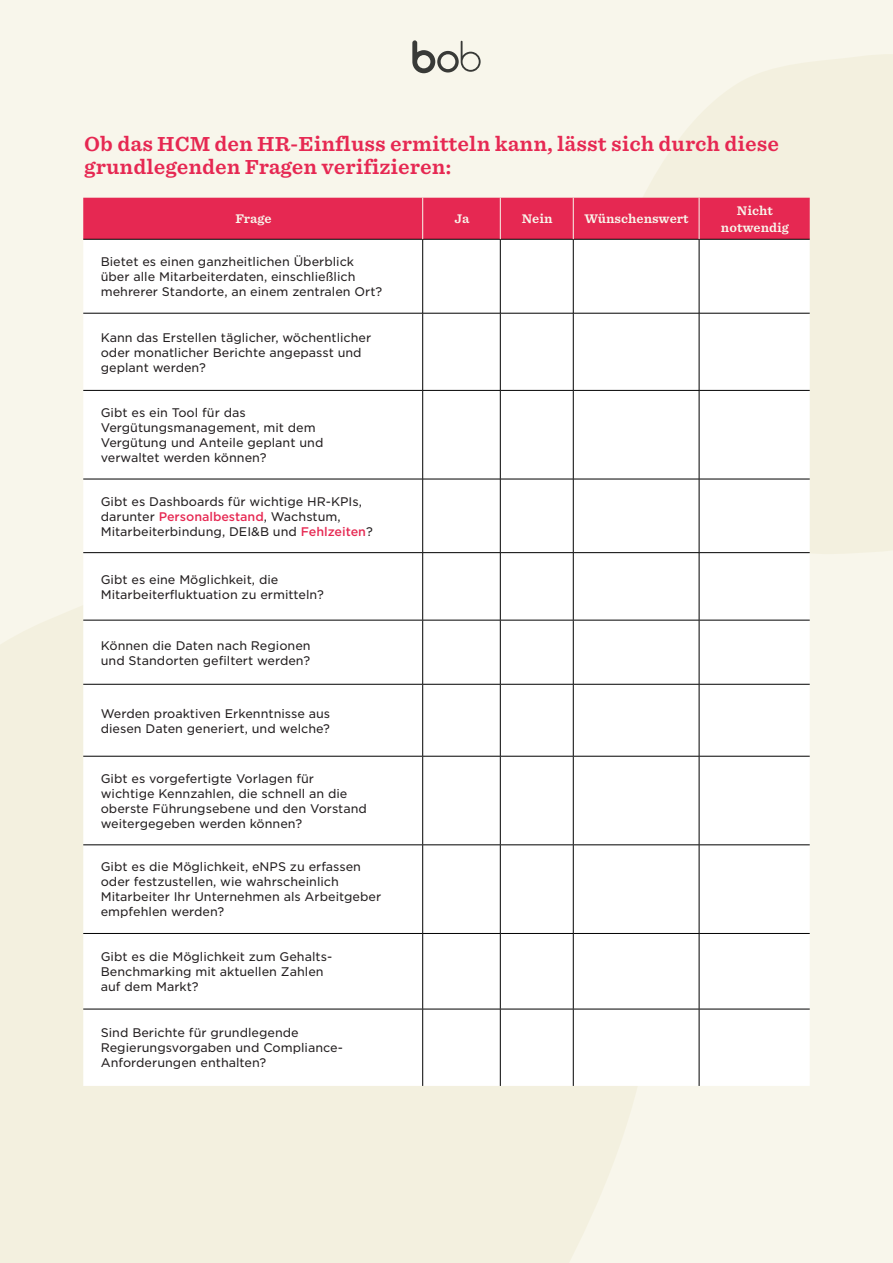
<style>
.page{position:relative;width:893px;height:1263px;background:#f8f6eb}
.page>*{position:absolute;margin:0;border:0;box-sizing:border-box;transform-origin:0 0}
.running{font:700 19.5px/23.4px "Sentinel S Sm";color:#e62852}
.t1{font:12px/15px "Gotham S Sm";color:#231f20}
.running-2{font:700 12px "Sentinel S Sm";color:#f8f6eb}
.s1{font-weight:500;color:#e62852}
</style>
<div class="page">
<svg style="left:606px;top:54px;width:287px;height:500px;fill:#f3f0df"></svg>
<div style="left:0;top:606px;width:637px;height:657px;background:#f3f0df"></div>
<svg style="left:412px;top:40px;width:69px;height:33px"></svg>
<div style="left:83px;top:198px;width:727px;height:41px;background:#e62852"></div>
<div style="left:83px;top:240px;width:727px;height:846px;background:#fff"></div>
<hr style="left:83px;top:239px;width:340px;height:1px;background:#000">
<hr style="left:423px;top:239px;width:77px;height:1px;background:#000">
<hr style="left:500px;top:239px;width:73px;height:1px;background:#000">
<hr style="left:573px;top:239px;width:126px;height:1px;background:#000">
<hr style="left:699px;top:239px;width:111px;height:1px;background:#000">
<hr style="left:422px;top:198px;width:1px;height:41px;background:#f8f6eb">
<hr style="left:500px;top:198px;width:1px;height:41px;background:#f8f6eb">
<hr style="left:573px;top:198px;width:1px;height:41px;background:#f8f6eb">
<hr style="left:699px;top:198px;width:1px;height:41px;background:#f8f6eb">
<hr style="left:422px;top:240px;width:1px;height:73px;background:#000">
<hr style="left:500px;top:240px;width:1px;height:73px;background:#000">
<hr style="left:573px;top:240px;width:1px;height:73px;background:#000">
<hr style="left:699px;top:240px;width:1px;height:73px;background:#000">
<hr style="left:83px;top:313px;width:340px;height:1px;background:#000">
<hr style="left:423px;top:313px;width:77px;height:1px;background:#000">
<hr style="left:422px;top:313px;width:1px;height:77px;background:#000">
<hr style="left:500px;top:313px;width:73px;height:1px;background:#000">
<hr style="left:500px;top:313px;width:1px;height:77px;background:#000">
<hr style="left:573px;top:313px;width:126px;height:1px;background:#000">
<hr style="left:573px;top:313px;width:1px;height:77px;background:#000">
<hr style="left:699px;top:313px;width:111px;height:1px;background:#000">
<hr style="left:699px;top:313px;width:1px;height:77px;background:#000">
<hr style="left:83px;top:390px;width:340px;height:1px;background:#000">
<hr style="left:423px;top:390px;width:77px;height:1px;background:#000">
<hr style="left:422px;top:391px;width:1px;height:88px;background:#000">
<hr style="left:500px;top:390px;width:73px;height:1px;background:#000">
<hr style="left:500px;top:391px;width:1px;height:88px;background:#000">
<hr style="left:573px;top:390px;width:126px;height:1px;background:#000">
<hr style="left:573px;top:391px;width:1px;height:88px;background:#000">
<hr style="left:699px;top:390px;width:111px;height:1px;background:#000">
<hr style="left:699px;top:391px;width:1px;height:88px;background:#000">
<hr style="left:83px;top:479px;width:340px;height:1px;background:#000">
<hr style="left:423px;top:479px;width:77px;height:1px;background:#000">
<hr style="left:422px;top:479px;width:1px;height:73px;background:#000">
<hr style="left:500px;top:479px;width:73px;height:1px;background:#000">
<hr style="left:500px;top:479px;width:1px;height:73px;background:#000">
<hr style="left:573px;top:479px;width:126px;height:1px;background:#000">
<hr style="left:573px;top:479px;width:1px;height:73px;background:#000">
<hr style="left:699px;top:479px;width:111px;height:1px;background:#000">
<hr style="left:699px;top:479px;width:1px;height:73px;background:#000">
<hr style="left:83px;top:552px;width:340px;height:1px;background:#000">
<hr style="left:423px;top:552px;width:77px;height:1px;background:#000">
<hr style="left:422px;top:553px;width:1px;height:67px;background:#000">
<hr style="left:500px;top:552px;width:73px;height:1px;background:#000">
<hr style="left:500px;top:553px;width:1px;height:67px;background:#000">
<hr style="left:573px;top:552px;width:126px;height:1px;background:#000">
<hr style="left:573px;top:553px;width:1px;height:67px;background:#000">
<hr style="left:699px;top:552px;width:111px;height:1px;background:#000">
<hr style="left:699px;top:553px;width:1px;height:67px;background:#000">
<hr style="left:422px;top:620px;width:1px;height:64px;background:#000">
<hr style="left:500px;top:620px;width:1px;height:64px;background:#000">
<hr style="left:573px;top:620px;width:1px;height:64px;background:#000">
<hr style="left:699px;top:620px;width:1px;height:64px;background:#000">
<hr style="left:422px;top:684px;width:1px;height:72px;background:#000">
<hr style="left:500px;top:684px;width:1px;height:72px;background:#000">
<hr style="left:573px;top:684px;width:1px;height:72px;background:#000">
<hr style="left:699px;top:684px;width:1px;height:72px;background:#000">
<hr style="left:422px;top:756px;width:1px;height:88px;background:#000">
<hr style="left:500px;top:756px;width:1px;height:88px;background:#000">
<hr style="left:573px;top:756px;width:1px;height:88px;background:#000">
<hr style="left:699px;top:756px;width:1px;height:88px;background:#000">
<hr style="left:422px;top:845px;width:1px;height:88px;background:#000">
<hr style="left:500px;top:845px;width:1px;height:88px;background:#000">
<hr style="left:573px;top:845px;width:1px;height:88px;background:#000">
<hr style="left:699px;top:845px;width:1px;height:88px;background:#000">
<hr style="left:422px;top:934px;width:1px;height:75px;background:#000">
<hr style="left:500px;top:934px;width:1px;height:75px;background:#000">
<hr style="left:573px;top:934px;width:1px;height:75px;background:#000">
<hr style="left:699px;top:934px;width:1px;height:75px;background:#000">
<hr style="left:422px;top:1009px;width:1px;height:77px;background:#000">
<hr style="left:500px;top:1009px;width:1px;height:77px;background:#000">
<hr style="left:573px;top:1009px;width:1px;height:77px;background:#000">
<hr style="left:699px;top:1009px;width:1px;height:77px;background:#000">
<hr style="left:83px;top:684px;width:340px;height:1px;background:#000">
<hr style="left:423px;top:684px;width:77px;height:1px;background:#000">
<hr style="left:500px;top:684px;width:73px;height:1px;background:#000">
<hr style="left:573px;top:684px;width:126px;height:1px;background:#000">
<hr style="left:699px;top:684px;width:111px;height:1px;background:#000">
<hr style="left:83px;top:756px;width:340px;height:1px;background:#000">
<hr style="left:423px;top:756px;width:77px;height:1px;background:#000">
<hr style="left:500px;top:756px;width:73px;height:1px;background:#000">
<hr style="left:573px;top:756px;width:126px;height:1px;background:#000">
<hr style="left:699px;top:756px;width:111px;height:1px;background:#000">
<hr style="left:83px;top:844px;width:340px;height:1px;background:#000">
<hr style="left:423px;top:844px;width:77px;height:1px;background:#000">
<hr style="left:500px;top:844px;width:73px;height:1px;background:#000">
<hr style="left:573px;top:844px;width:126px;height:1px;background:#000">
<hr style="left:699px;top:844px;width:111px;height:1px;background:#000">
<hr style="left:83px;top:933px;width:340px;height:1px;background:#000">
<hr style="left:423px;top:933px;width:77px;height:1px;background:#000">
<hr style="left:500px;top:933px;width:73px;height:1px;background:#000">
<hr style="left:573px;top:933px;width:126px;height:1px;background:#000">
<hr style="left:699px;top:933px;width:111px;height:1px;background:#000">
<hr style="left:83px;top:1009px;width:340px;height:1px;background:#000">
<hr style="left:423px;top:1009px;width:77px;height:1px;background:#000">
<hr style="left:500px;top:1009px;width:73px;height:1px;background:#000">
<hr style="left:573px;top:1009px;width:126px;height:1px;background:#000">
<hr style="left:699px;top:1009px;width:111px;height:1px;background:#000">
<hr style="left:83px;top:620px;width:340px;height:1px;background:#000">
<hr style="left:423px;top:620px;width:77px;height:1px;background:#000">
<hr style="left:500px;top:620px;width:73px;height:1px;background:#000">
<hr style="left:573px;top:620px;width:126px;height:1px;background:#000">
<hr style="left:699px;top:620px;width:111px;height:1px;background:#000">
<p class="running" style="left:84px;top:132px;width:696px">Ob das HCM den HR-Einfluss ermitteln kann, lässt sich durch diese grundlegenden Fragen verifizieren:</p>
<p class="running-2" style="left:737px;top:201px;width:38px">Nicht</p>
<p class="running-2" style="left:585px;top:209px;width:106px">Wünschenswert</p>
<p class="running-2" style="left:522px;top:209px;width:32px">Nein</p>
<p class="running-2" style="left:235px;top:209px;width:38px">Frage</p>
<p class="running-2" style="left:455px;top:209px;width:16px">Ja</p>
<p class="running-2" style="left:721px;top:218px;width:70px">notwendig</p>
<p class="t1" style="left:101px;top:254px;width:283px">Bietet es einen ganzheitlichen Überblick über alle Mitarbeiterdaten, einschließlich mehrerer Standorte, an einem zentralen Ort?</p>
<p class="t1" style="left:101px;top:329px;width:272px">Kann das Erstellen täglicher, wöchentlicher oder monatlicher Berichte angepasst und geplant werden?</p>
<p class="t1" style="left:101px;top:405px;width:224px">Gibt es ein Tool für das<br>Vergütungsmanagement, mit dem<br>Vergütung und Anteile geplant und verwaltet werden können?</p>
<p class="t1" style="left:101px;top:493px;width:274px">Gibt es Dashboards für wichtige HR-KPIs, darunter <span class="s1">Personalbestand</span>, Wachstum,<br>Mitarbeiterbindung, DEI&amp;B und <span class="s1">Fehlzeiten</span>?</p>
<p class="t1" style="left:101px;top:571px;width:225px">Gibt es eine Möglichkeit, die<br>Mitarbeiterfluktuation zu ermitteln?</p>
<p class="t1" style="left:101px;top:637px;width:211px">Können die Daten nach Regionen und Standorten gefiltert werden?</p>
<p class="t1" style="left:101px;top:705px;width:231px">Werden proaktiven Erkenntnisse aus diesen Daten generiert, und welche?</p>
<p class="t1" style="left:101px;top:771px;width:268px">Gibt es vorgefertigte Vorlagen für wichtige Kennzahlen, die schnell an die oberste Führungsebene und den Vorstand weitergegeben werden können?</p>
<p class="t1" style="left:101px;top:859px;width:282px">Gibt es die Möglichkeit, eNPS zu erfassen oder festzustellen, wie wahrscheinlich Mitarbeiter Ihr Unternehmen als Arbeitgeber empfehlen werden?</p>
<p class="t1" style="left:101px;top:949px;width:233px">Gibt es die Möglichkeit zum Gehalts-</p>
<p class="t1" style="left:101px;top:979px;width:99px">auf dem Markt?</p>
<p class="t1" style="left:101px;top:1025px;width:200px">Sind Berichte für grundlegende</p>
<p class="t1" style="left:101px;top:1055px;width:167px">Anforderungen enthalten?</p>
<p class="t1" style="left:101px;top:964px;width:224px">Benchmarking mit aktuellen Zahlen</p>
<p class="t1" style="left:101px;top:1040px;width:244px">Regierungsvorgaben und Compliance-</p>
</div>
